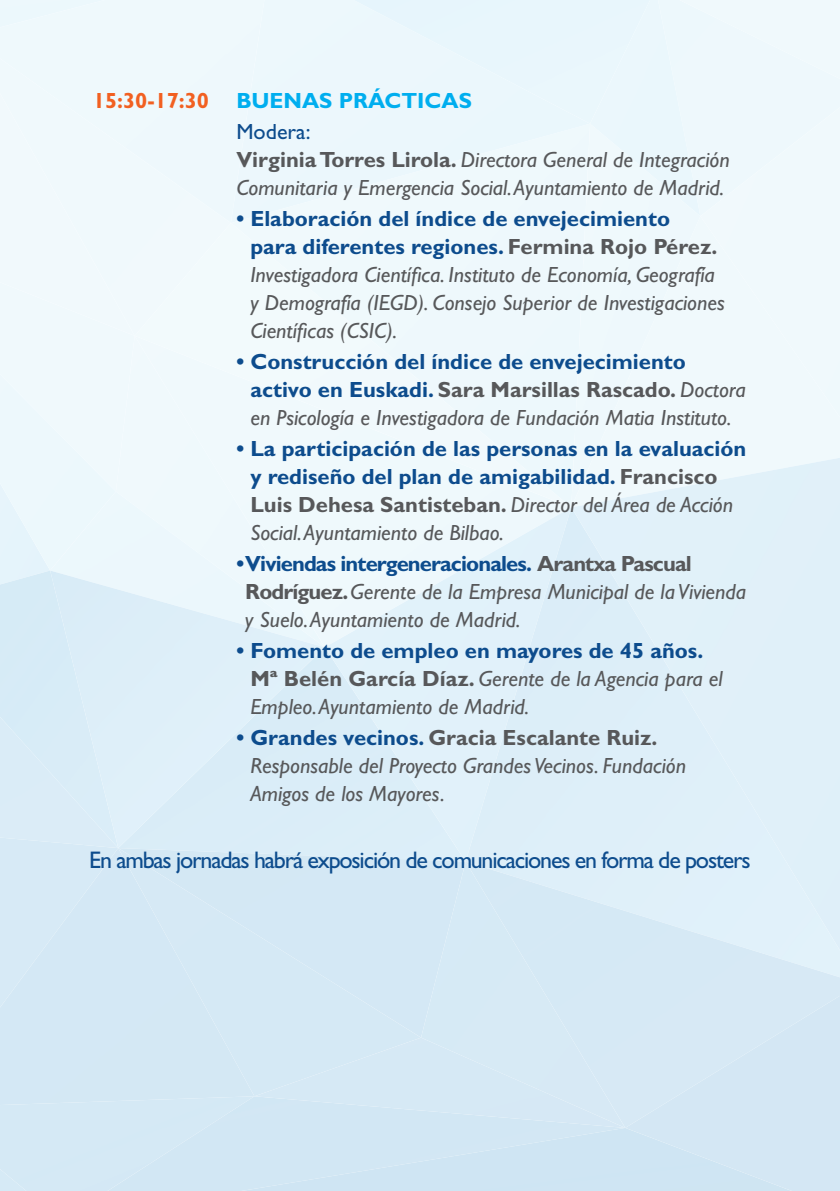
<style>
.page{position:relative;width:840px;height:1191px;background:#fff}
.page>*{position:absolute;margin:0;border:0;box-sizing:border-box;transform-origin:0 0}
.t1{font:24px "Gill Sans Std";letter-spacing:-.05em;color:#0d4c8d}
.t2{font:italic 22px/28px "Gill Sans Std";color:#57585a}
.t3{font:700 22px/28px "Gill Sans Std";color:#0d4c8d}
.t4{font:700 22px/31px "Gill Sans Std";color:#00aeef}
.s1{color:#f26021}
.s2{font-weight:400;color:#0d4c8d}
.s3{font-weight:700;font-style:normal}
.s4{font-weight:700;font-style:normal;color:#0d4c8d}
.s5{color:#57585a}
.s6{font-weight:400;font-style:italic;color:#57585a}
</style>
<div class="page">
<div style="left:0;top:0;width:839px;height:1191px;background:linear-gradient(to bottom,#f5fdfe,#d2e7f5)"></div>
<div style="left:465px;top:507px;width:374px;height:471px;background:#ddeef8"></div>
<img style="left:571px;top:457px;width:268px;height:497px">
<div style="left:0;top:714px;width:118px;height:123px;background:#daecf7"></div>
<img style="left:0;top:837px;width:118px;height:11px">
<div style="left:0;top:223px;width:231px;height:113px;background:#f1f9fc"></div>
<div style="left:657px;top:0;width:182px;height:216px;background:#eef8fc"></div>
<div style="left:700px;top:106px;width:139px;height:314px;background:#f0f9fc"></div>
<div style="left:674px;top:0;width:165px;height:80px;background:#eef8fc"></div>
<div style="left:0;top:0;width:264px;height:223px;background:#eff9fc"></div>
<div style="left:348px;top:0;width:303px;height:124px;background:#eaf7fc"></div>
<div style="left:0;top:0;width:114px;height:28px;background:#eff9fc"></div>
<img style="left:0;top:1166px;width:29px;height:25px">
<div style="left:0;top:848px;width:254px;height:257px;background:#d4e8f5"></div>
<div style="left:104px;top:1096px;width:521px;height:95px;background:#d4e8f5"></div>
<div style="left:228px;top:1127px;width:397px;height:64px;background:#d2e7f4"></div>
<div style="left:625px;top:994px;width:214px;height:197px;background:#d4e7f4"></div>
<div style="left:0;top:281px;width:135px;height:210px;background:#f0f9fc"></div>
<img style="left:0;top:570px;width:50px;height:15px">
<div style="left:0;top:371px;width:116px;height:199px;background:#edf8fc"></div>
<p class="t4" style="left:236px;top:85px;width:237px;text-indent:-143px"><span class="s1">15:30-17:30</span> BUENAS PRÁCTICAS<br><span class="s2">Modera:</span></p>
<p class="t2" style="left:236px;top:146px;width:494px"><span class="s3">Virginia Torres Lirola.</span> Directora General de Integración<br>Comunitaria y Emergencia Social. Ayuntamiento de Madrid.</p>
<p class="t2" style="left:250px;top:205px;width:476px;text-indent:-14px"><span class="s4">• Elaboración del índice de envejecimiento<br>para diferentes regiones.</span> <span class="s3">Fermina Rojo Pérez.<br></span>Investigadora Científica. Instituto de Economía, Geografía y Demografía (IEGD). Consejo Superior de Investigaciones Científicas (CSIC).</p>
<p class="t2" style="left:250px;top:348px;width:496px;text-indent:-14px"><span class="s4">• Construcción del índice de envejecimiento activo en Euskadi.</span> <span class="s3">Sara Marsillas Rascado.</span> Doctora en Psicología e Investigadora de Fundación Matia Instituto.</p>
<p class="t3" style="left:250px;top:435px;width:497px;text-indent:-14px">• La participación de las personas en la evaluación y rediseño del plan de amigabilidad. <span class="s5">Francisco Luis Dehesa Santisteban.</span> <span class="s6">Director del Área de Acción Social. Ayuntamiento de Bilbao.</span></p>
<p class="t2" style="left:245px;top:550px;width:502px;text-indent:-9px"><span class="s4">• Viviendas intergeneracionales.</span> <span class="s3">Arantxa Pascual<br>Rodríguez.</span> Gerente de la Empresa Municipal de la Vivienda y Suelo. Ayuntamiento de Madrid.</p>
<p class="t2" style="left:250px;top:637px;width:473px;text-indent:-14px"><span class="s4">• Fomento de empleo en mayores de 45 años.<br></span><span class="s3">Mª Belén García Díaz.</span> Gerente de la Agencia para el<br>Empleo. Ayuntamiento de Madrid.</p>
<p class="t2" style="left:250px;top:724px;width:437px;text-indent:-14px"><span class="s4">• Grandes vecinos.</span> <span class="s3">Gracia Escalante Ruiz.<br></span>Responsable del Proyecto Grandes Vecinos. Fundación<br>Amigos de los Mayores.</p>
<p class="t1" style="left:89px;top:846px;width:662px">En ambas jornadas habrá exposición de comunicaciones en forma de posters</p>
</div>
